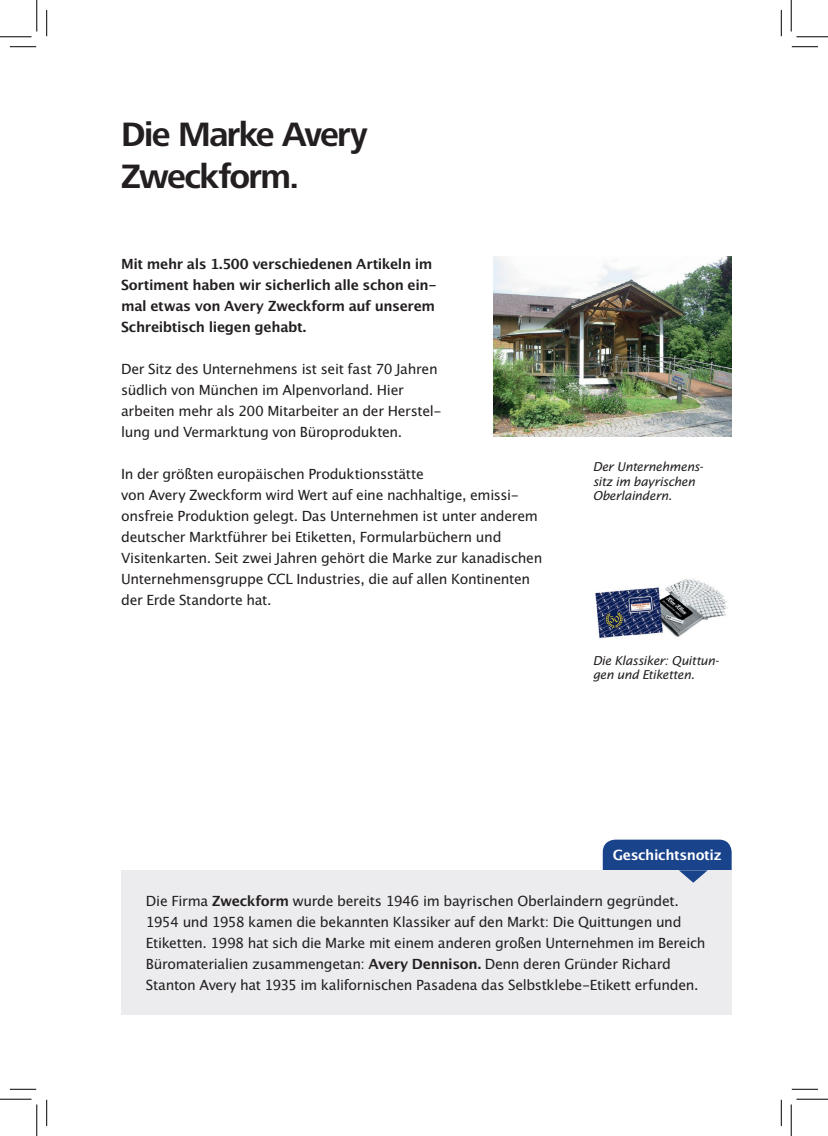
<style>
.page{position:relative;width:828px;height:1136px;background:#fff}
.page>*{position:absolute;margin:0;border:0;box-sizing:border-box;transform-origin:0 0}
.t1{font:700 35px/42px "Frutiger Next LTW1 G";letter-spacing:-.045em;color:#231f20}
.t2{font:14px/21px "Lucida San Rom";letter-spacing:-.025em;color:#231f20}
.t3{font:14px/21px "Lucida San Dem";letter-spacing:-.025em;color:#231f20}
.t4{font:14px "Lucida San Dem";letter-spacing:-.03em;color:#fff}
.t5{font:12.25px/14px "Lucida San Rom Ita";letter-spacing:-.025em;color:#231f20}
.s1{font-family:"Lucida San Dem"}
</style>
<div class="page">
<div style="left:602px;top:839px;width:129px;height:50px;background:#19438b;border-radius:12px"></div>
<div style="left:121px;top:870px;width:610px;height:144px;background:#ececee"></div>
<svg style="left:679px;top:870px;width:28px;height:12px"></svg>
<img style="left:493px;top:256px;width:238px;height:180px">
<img style="left:595px;top:579px;width:133px;height:59px">
<svg style="left:10px;top:46px;width:26px;height:1px"></svg>
<svg style="left:791px;top:46px;width:27px;height:1px"></svg>
<svg style="left:10px;top:1088px;width:26px;height:1px"></svg>
<svg style="left:792px;top:1088px;width:26px;height:1px"></svg>
<svg style="left:46px;top:10px;width:1px;height:26px"></svg>
<svg style="left:46px;top:1099px;width:1px;height:26px"></svg>
<svg style="left:781px;top:10px;width:1px;height:26px"></svg>
<svg style="left:781px;top:1099px;width:1px;height:26px"></svg>
<hr style="left:0;top:36px;width:32px;height:1px;background:#000">
<hr style="left:796px;top:36px;width:32px;height:1px;background:#000">
<hr style="left:0;top:1098px;width:32px;height:1px;background:#000">
<hr style="left:796px;top:1098px;width:32px;height:1px;background:#000">
<hr style="left:36px;top:0;width:1px;height:31px;background:#000">
<hr style="left:36px;top:1104px;width:1px;height:31px;background:#000">
<hr style="left:790px;top:0;width:1px;height:31px;background:#000">
<hr style="left:790px;top:1104px;width:1px;height:31px;background:#000">
<h1 class="t1" style="left:121px;top:114px;width:248px">Die Marke Avery<br>Zweckform.</h1>
<p class="t3" style="left:121px;top:254px;width:317px">Mit mehr als 1.500 verschiedenen Artikeln im Sortiment haben wir sicherlich alle schon ein&shy;mal etwas von Avery Zweckform auf unserem Schreibtisch liegen gehabt.</p>
<p class="t2" style="left:121px;top:358px;width:322px">Der Sitz des Unternehmens ist seit fast 70 Jahren südlich von München im Alpenvorland. Hier arbeiten mehr als 200 Mitarbeiter an der Herstel&shy;lung und Vermarktung von Büroprodukten.</p>
<p class="t2" style="left:121px;top:463px;width:423px">In der größten europäischen Produktionsstätte<br>von Avery Zweckform wird Wert auf eine nachhaltige, emissi&shy;onsfreie Produktion gelegt. Das Unternehmen ist unter anderem deutscher Marktführer bei Etiketten, Formularbüchern und Visitenkarten. Seit zwei Jahren gehört die Marke zur kanadischen Unternehmensgruppe CCL Industries, die auf allen Kontinenten der Erde Standorte hat.</p>
<p class="t5" style="left:592px;top:460px;width:112px">Der Unternehmens&shy;sitz im bayrischen<br>Oberlaindern.</p>
<p class="t5" style="left:592px;top:654px;width:128px">Die Klassiker: Quittun&shy;gen und Etiketten.</p>
<p class="t4" style="left:612px;top:846px;width:110px">Geschichtsnotiz</p>
<p class="t2" style="left:146px;top:890px;width:561px">Die Firma <span class="s1">Zweckform</span> wurde bereits 1946 im bayrischen Oberlaindern gegründet.<br>1954 und 1958 kamen die bekannten Klassiker auf den Markt: Die Quittungen und Etiketten. 1998 hat sich die Marke mit einem anderen großen Unternehmen im Bereich Büromaterialien zusammengetan: <span class="s1">Avery Dennison.</span> Denn deren Gründer Richard Stanton Avery hat 1935 im kalifornischen Pasadena das Selbstklebe-Etikett erfunden.</p>
</div>
